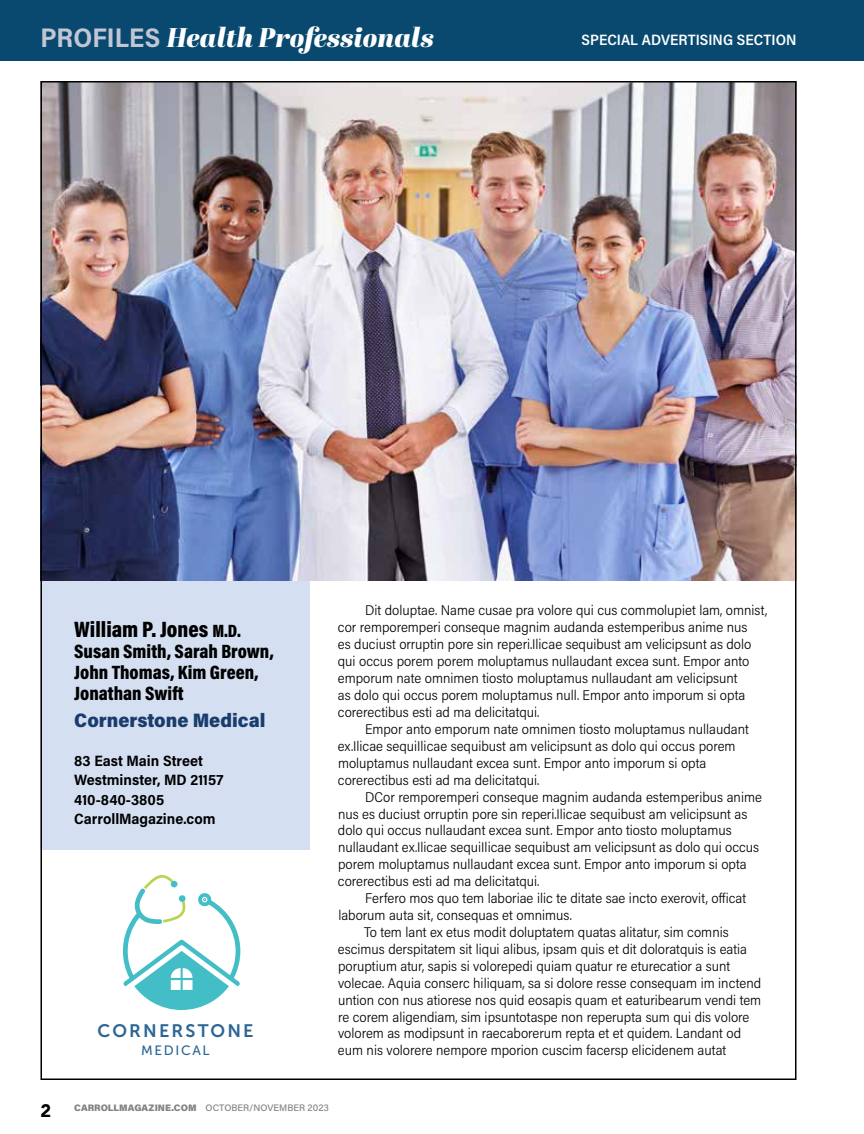
<style>
.page{position:relative;width:864px;height:1134px;background:#fff}
.page>*{position:absolute;margin:0;border:0;box-sizing:border-box;transform-origin:0 0}
.t1{font:italic 27px "Abril Fatface";color:#fff}
.t2{font:900 22.5px "Acumin Pro Cond";color:#000}
.t3{font:900 19.5px/21px "Acumin Pro Cond";color:#000}
.t4{font:900 19.5px "Acumin Pro Semi Cond";color:#1a3d6d}
.t5{font:18px "Museo Sans 700";letter-spacing:.12em;color:#2c6695}
.t6{font:900 18px "Avenir";color:#000}
.t7{font:700 15px/19.5px "Acumin Pro Semi Cond";color:#000}
.t8{font:600 15px "Acumin Pro Semi Cond";color:#fff}
.t9{font:300 14.1px/17px "Acumin Pro Semi Cond";color:#000}
.t10{font:13.5px "Museo Sans 500";letter-spacing:.12em;color:#2c6695}
.t11{font:500 9.3px "Acumin Pro";color:#808285}
.s1{font-family:"Acumin Pro Semi Cond";font-weight:700;font-style:normal;color:#c2c5d3}
.s2{font-size:18px}
.s3{font-weight:900}
</style>
<div class="page">
<div style="left:40px;top:580px;width:270px;height:270px;background:#d4e0f2"></div>
<img style="left:43px;top:84px;width:750px;height:496px">
<div style="left:0;top:0;width:864px;height:61px;background:#094970"></div>
<svg style="left:123px;top:875px;width:117px;height:135px"></svg>
<h1 class="t1" style="left:40px;top:18px;width:395px"><span class="s1">PROFILES</span> Health Professionals</h1>
<p class="t8" style="left:582px;top:29px;width:216px">SPECIAL ADVERTISING SECTION</p>
<h2 class="t2" style="left:74px;top:614px;width:168px">William P. Jones <span class="s2">M.D.</span></h2>
<h3 class="t3" style="left:74px;top:640px;width:201px">Susan Smith, Sarah Brown,<br>John Thomas, Kim Green,<br>Jonathan Swift</h3>
<h3 class="t4" style="left:74px;top:706px;width:193px">Cornerstone Medical</h3>
<p class="t7" style="left:74px;top:750px;width:151px">83 East Main Street<br>Westminster, MD 21157<br>410-840-3805<br>CarrollMagazine.com</p>
<p class="t5" style="left:97px;top:1020px;width:158px">CORNERSTONE</p>
<p class="t10" style="left:141px;top:1043px;width:70px">MEDICAL</p>
<p class="t9" style="left:338px;top:602px;width:431px;text-indent:27px">Dit doluptae. Name cusae pra volore qui cus commolupiet lam, omnist, cor remporemperi conseque magnim audanda estemperibus anime nus<br>es duciust orruptin pore sin reperi.Ilicae sequibust am velicipsunt as dolo qui occus porem porem moluptamus nullaudant excea sunt. Empor anto emporum nate omnimen tiosto moluptamus nullaudant am velicipsunt<br>as dolo qui occus porem moluptamus null. Empor anto imporum si opta corerectibus esti ad ma delicitatqui.</p>
<p class="t9" style="left:338px;top:720px;width:413px;text-indent:27px">Empor anto emporum nate omnimen tiosto moluptamus nullaudant ex.Ilicae sequiIlicae sequibust am velicipsunt as dolo qui occus porem moluptamus nullaudant excea sunt. Empor anto imporum si opta corerectibus esti ad ma delicitatqui.</p>
<p class="t9" style="left:338px;top:788px;width:426px;text-indent:27px">DCor remporemperi conseque magnim audanda estemperibus anime nus es duciust orruptin pore sin reperi.Ilicae sequibust am velicipsunt as dolo qui occus nullaudant excea sunt. Empor anto tiosto moluptamus nullaudant ex.Ilicae sequiIlicae sequibust am velicipsunt as dolo qui occus porem moluptamus nullaudant excea sunt. Empor anto imporum si opta corerectibus esti ad ma delicitatqui.</p>
<p class="t9" style="left:338px;top:889px;width:409px;text-indent:27px">Ferfero mos quo tem laboriae ilic te ditate sae incto exerovit, officat laborum auta sit, consequas et omnimus.</p>
<p class="t9" style="left:338px;top:923px;width:425px;text-indent:26px">To tem lant ex etus modit doluptatem quatas alitatur, sim comnis escimus derspitatem sit liqui alibus, ipsam quis et dit doloratquis is eatia poruptium atur, sapis si volorepedi quiam quatur re eturecatior a sunt volecae. Aquia conserc hiliquam, sa si dolore resse consequam im inctend untion con nus atiorese nos quid eosapis quam et eaturibearum vendi tem re corem aligendiam, sim ipsuntotaspe non reperupta sum qui dis volore volorem as modipsunt in raecaborerum repta et et quidem. Landant od eum nis volorere nempore mporion cuscim facersp elicidenem autat</p>
<p class="t6" style="left:40px;top:1095px;width:12px">2</p>
<p class="t11" style="left:74px;top:1101px;width:256px"><span class="s3">CARROLLMAGAZINE.COM</span> OCTOBER/NOVEMBER 2023</p>
</div>
